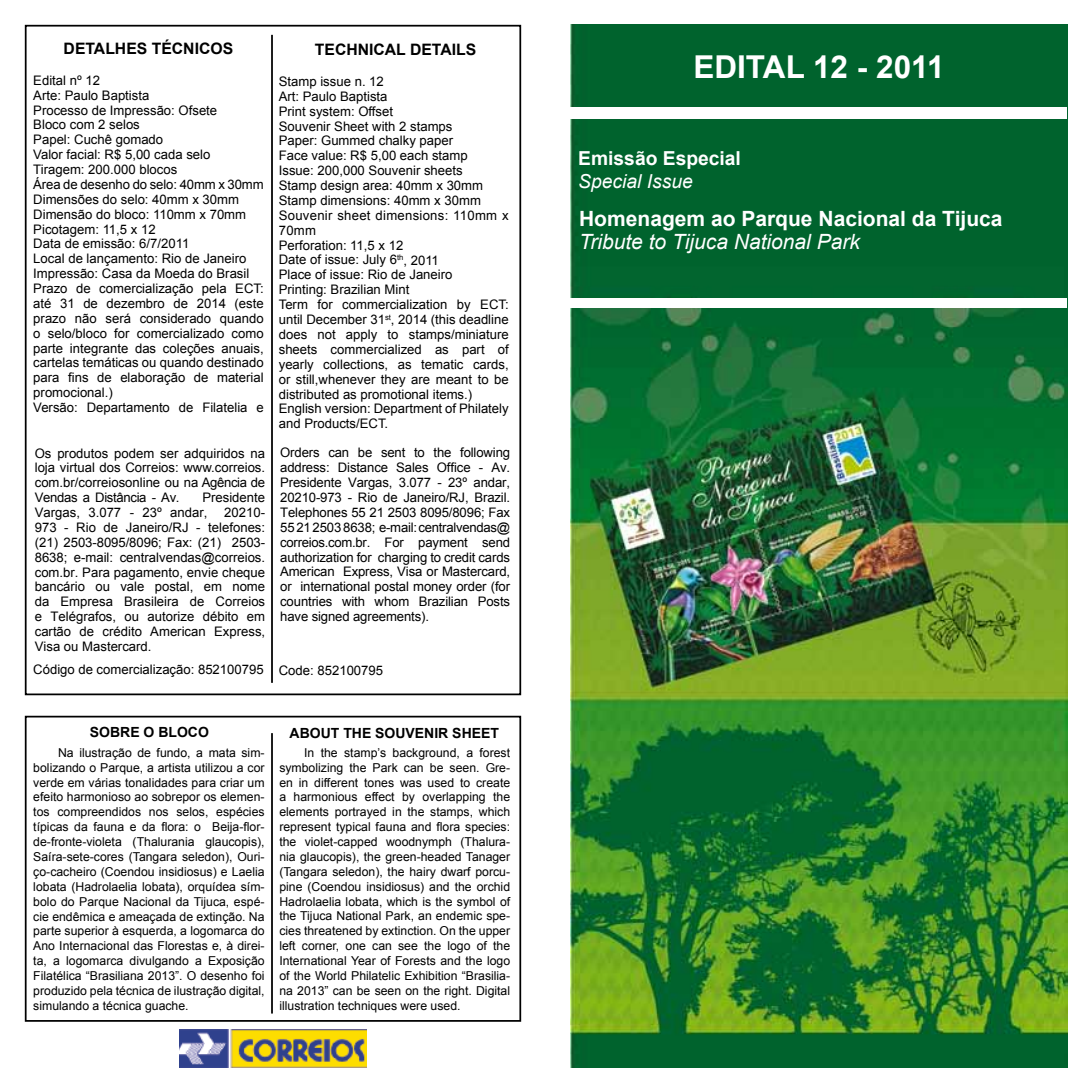
<style>
.page{position:relative;width:1092px;height:1092px;background:#fff}
.page>*{position:absolute;margin:0;border:0;box-sizing:border-box;transform-origin:0 0}
.t1{font:700 31.5px "Arial";color:#fff}
.t2{font:700 21px "Arial";color:#fff}
.t3{font:italic 21px "Arial";color:#fff}
.t4{font:700 19.25px "Arial";color:#fff}
.t5{font:italic 19.25px "Arial";color:#fff}
.t6{font:700 15.75px "Arial";color:#000}
.t7{font:700 14px "Arial";color:#000}
.t8{font:13.12px/14.9px "Arial";color:#000;text-align:justify}
.t9{font:12.25px/14.9px "Arial";color:#000;text-align:justify}
</style>
<div class="page">
<img style="left:570px;top:25px;width:497px;height:1041px">
<div style="left:25px;top:715px;width:496px;height:306px;border:2px solid #000"></div>
<div style="left:25px;top:25px;width:496px;height:670px;border:2px solid #000"></div>
<hr style="left:271px;top:35px;width:2px;height:647px;background:#000">
<hr style="left:271px;top:733px;width:2px;height:280px;background:#000">
<img style="left:180px;top:1029px;width:186px;height:38px">
<div style="left:570px;top:108px;width:497px;height:11px;background:#fff"></div>
<div style="left:570px;top:298px;width:497px;height:10px;background:#fff"></div>
<p class="t6" style="left:64px;top:38px;width:171px">DETALHES TÉCNICOS</p>
<p class="t6" style="left:315px;top:39px;width:163px">TECHNICAL DETAILS</p>
<p class="t8" style="left:33px;top:73px;width:232px;text-align:left">Edital nº 12<br>Arte: Paulo Baptista<br>Processo de Impressão: Ofsete<br>Bloco com 2 selos<br>Papel: Cuchê gomado<br>Valor facial: R$ 5,00 cada selo<br>Tiragem: 200.000 blocos<br>Área de desenho do selo: 40mm x 30mm<br>Dimensões do selo: 40mm x 30mm<br>Dimensão do bloco: 110mm x 70mm<br>Picotagem: 11,5 x 12<br>Data de emissão: 6/7/2011<br>Local de lançamento: Rio de Janeiro<br>Impressão: Casa da Moeda do Brasil<br>Prazo de comercialização pela ECT: até 31 de dezembro de 2014 (este prazo não será considerado quando o selo/bloco for comercializado como parte integrante das coleções anuais, cartelas temáticas ou quando destinado para fins de elaboração de material promocional.)<br>Versão: Departamento de Filatelia e</p>
<p class="t8" style="left:279px;top:74px;width:231px;text-align:left">Stamp issue n. 12<br>Art: Paulo Baptista<br>Print system: Offset<br>Souvenir Sheet with 2 stamps<br>Paper: Gummed chalky paper<br>Face value: R$ 5,00 each stamp<br>Issue: 200,000 Souvenir sheets<br>Stamp design area: 40mm x 30mm<br>Stamp dimensions: 40mm x 30mm<br>Souvenir sheet dimensions: 110mm x<br>70mm<br>Perforation: 11,5 x 12<br>Date of issue: July 6<sup>th</sup>, 2011<br>Place of issue: Rio de Janeiro<br>Printing: Brazilian Mint<br>Term for commercialization by ECT: until December 31<sup>st</sup>, 2014 (this deadline does not apply to stamps/miniature sheets commercialized as part of yearly collections, as tematic cards, or still,whenever they are meant to be distributed as promotional items.)<br>English version: Department of Philately and Products/ECT.</p>
<p class="t8" style="left:35px;top:445px;width:232px">Os produtos podem ser adquiridos na loja virtual dos Correios: www.correios. com.br/correiosonline ou na Agência de Vendas a Distância - Av.</p>
<p class="t8" style="left:35px;top:490px;width:232px;text-indent:168px">Presidente<br>Vargas, 3.077 - 23º andar,</p>
<p class="t8" style="left:35px;top:505px;width:232px;text-indent:189px">20210- 973 - Rio de Janeiro/RJ - telefones: (21) 2503-8095/8096; Fax: (21) 2503- 8638; e-mail: centralvendas@correios. com.br. Para pagamento, envie cheque bancário ou vale postal, em nome da Empresa Brasileira de Correios e Telégrafos, ou autorize débito em cartão de crédito American Express, Visa ou Mastercard.</p>
<p class="t8" style="left:33px;top:661px;width:232px">Código de comercialização: 852100795</p>
<p class="t8" style="left:280px;top:445px;width:231px">Orders can be sent to the following address: Distance Sales Office - Av.<br>Presidente Vargas, 3.077 - 23º andar, 20210-973 - Rio de Janeiro/RJ, Brazil.<br>Telephones 55 21 2503 8095/8096; Fax 55 21 2503 8638; e-mail: centralvendas@ correios.com.br. For payment send authorization for charging to credit cards American Express, Visa or Mastercard, or international postal money order (for countries with whom Brazilian Posts have signed agreements).</p>
<p class="t8" style="left:279px;top:662px;width:106px">Code: 852100795</p>
<p class="t7" style="left:90px;top:723px;width:21px">Sobre</p>
<p class="t7" style="left:144px;top:723px;width:36px">o Bloco</p>
<p class="t7" style="left:289px;top:723px;width:211px">ABOUT THE SOUVENIR SHEET</p>
<p class="t9" style="left:33px;top:745px;width:233px;text-indent:25px">Na ilustração de fundo, a mata sim&shy;bolizando o Parque, a artista utilizou a cor verde em várias tonalidades para criar um efeito harmonioso ao sobrepor os elemen&shy;tos compreendidos nos selos, espécies típicas da fauna e da flora: o Beija-flor&shy;de-fronte-violeta (Thalurania glaucopis), Saíra-sete-cores (Tangara seledon), Ouri&shy;ço-cacheiro (Coendou insidiosus) e Laelia lobata (Hadrolaelia lobata), orquídea sím&shy;bolo do Parque Nacional da Tijuca, espé&shy;cie endêmica e ameaçada de extinção. Na parte superior à esquerda, a logomarca do Ano Internacional das Florestas e, à direi&shy;ta, a logomarca divulgando a Exposição Filatélica “Brasiliana 2013”. O desenho foi produzido pela técnica de ilustração digital, simulando a técnica guache.</p>
<p class="t9" style="left:279px;top:745px;width:232px;text-indent:25px">In the stamp’s background, a forest symbolizing the Park can be seen. Gre&shy;en in different tones was used to create a harmonious effect by overlapping the elements portrayed in the stamps, which represent typical fauna and flora species: the violet-capped woodnymph (Thalura&shy;nia glaucopis), the green-headed Tanager (Tangara seledon), the hairy dwarf porcu&shy;pine (Coendou insidiosus) and the orchid Hadrolaelia lobata, which is the symbol of the Tijuca National Park, an endemic spe&shy;cies threatened by extinction. On the upper left corner, one can see the logo of the International Year of Forests and the logo of the World Philatelic Exhibition “Brasilia&shy;na 2013” can be seen on the right. Digital illustration techniques were used.</p>
<h1 class="t1" style="left:693px;top:47px;width:252px">EDITAL 12 - 2011</h1>
<h3 class="t4" style="left:578px;top:146px;width:164px">Emissão Especial</h3>
<h3 class="t5" style="left:578px;top:169px;width:116px">Special Issue</h3>
<h2 class="t2" style="left:579px;top:204px;width:425px">Homenagem ao Parque Nacional da Tijuca</h2>
<h2 class="t3" style="left:579px;top:228px;width:282px">Tribute to Tijuca National Park</h2>
</div>
